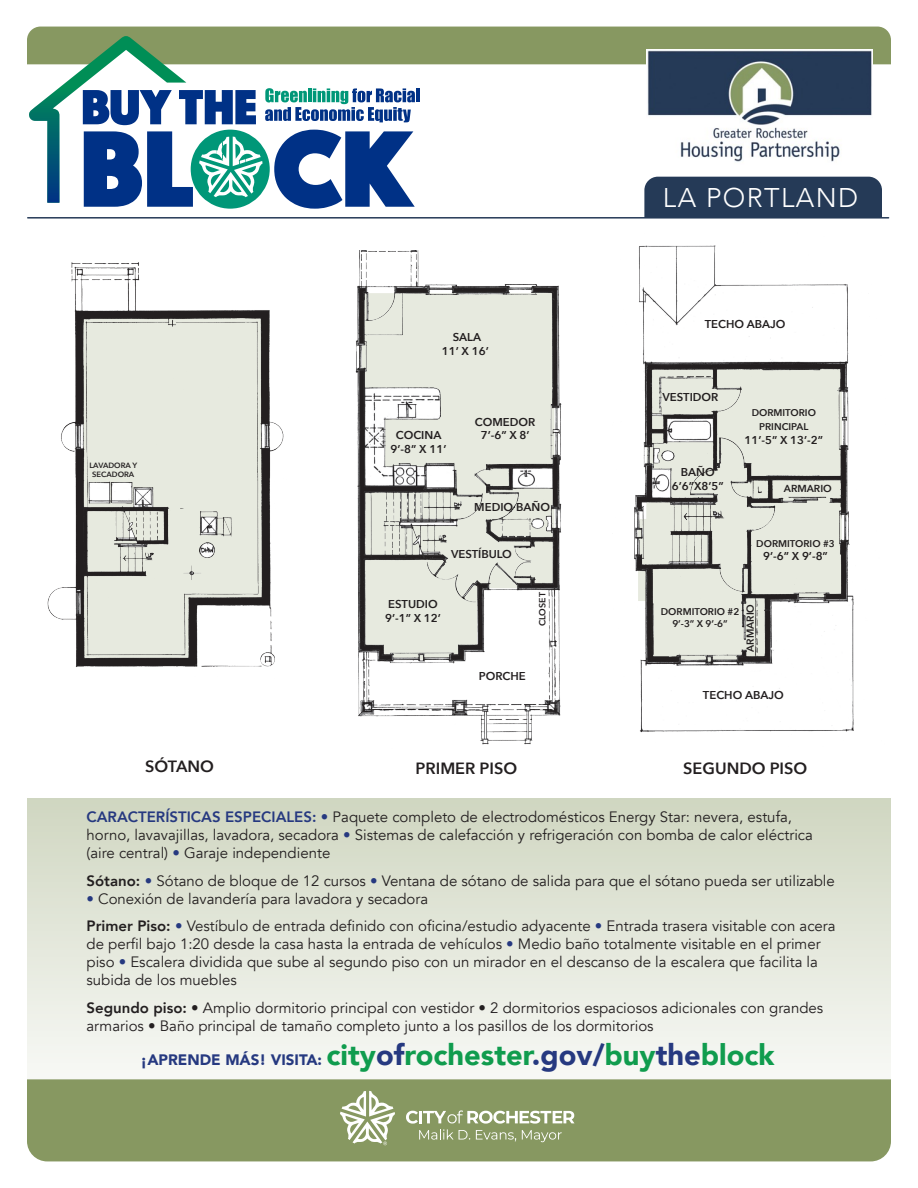
<style>
.page{position:relative;width:918px;height:1188px;background:#fff}
.page>*{position:absolute;margin:0;border:0;box-sizing:border-box;transform-origin:0 0}
.t1{font:900 29.1px "Avenir";color:#109c4e}
.t2{font:300 27px "Avenir";letter-spacing:.05em;color:#fff}
.t3{font:600 16.2px "Avenir Next";color:#231f20}
.t4{font:15px/18px "Avenir";color:#231f20}
.t5{font:600 11.4px/13.6px "Avenir Next";color:#231f20;text-align:center}
.t6{font:600 10.2px "Avenir Next";color:#231f20}
.t7{font:600 9.75px/13.6px "Avenir Next";color:#231f20;text-align:center}
.t8{font:600 9px "Avenir Next";color:#231f20}
.t9{font:600 7.65px/9.1px "Avenir Next";color:#231f20;text-align:center}
.s1{font-weight:800;color:#263980}
.s2{color:#263980}
.s3{font-weight:800}
.s4{font-size:15.15px;color:#263980}
</style>
<div class="page">
<svg style="left:27px;top:798px;width:864px;height:275px;background:#e3e6da"></svg>
<div style="left:27px;top:1079px;width:864px;height:82px;background:#879861"></div>
<svg style="left:27px;top:27px;width:864px;height:191px"></svg>
<hr style="left:28px;top:217px;width:861px;height:2px;background:#253a57">
<img style="left:647px;top:50px;width:226px;height:114px">
<svg style="left:340px;top:1091px;width:55px;height:54px"></svg>
<svg style="left:406px;top:1110px;width:169px;height:32px;background:#a3b086"></svg>
<img style="left:47px;top:262px;width:237px;height:405px">
<img style="left:355px;top:251px;width:207px;height:494px">
<img style="left:634px;top:245px;width:220px;height:488px">
<p class="t2" style="left:663px;top:182px;width:197px">LA PORTLAND</p>
<p class="t9" style="left:89px;top:460px;width:49px">LAVADORA Y<br>SECADORA</p>
<p class="t3" style="left:145px;top:752px;width:70px">SÓTANO</p>
<p class="t5" style="left:442px;top:330px;width:48px">SALA<br>11’ X 16’</p>
<p class="t5" style="left:475px;top:415px;width:62px">COMEDOR</p>
<p class="t5" style="left:396px;top:428px;width:47px">COCINA</p>
<p class="t5" style="left:481px;top:428px;width:50px">7’-6” X 8’</p>
<p class="t5" style="left:391px;top:442px;width:57px">9’-8” X 11’</p>
<p class="t5" style="left:474px;top:500px;width:77px">MEDIO BAÑO</p>
<p class="t5" style="left:451px;top:547px;width:62px">VESTÍBULO</p>
<p class="t5" style="left:388px;top:597px;width:51px">ESTUDIO</p>
<p class="t5" style="left:385px;top:611px;width:57px">9’-1” X 12’</p>
<p class="t8" style="left:535px;top:626px;width:35px;rotate:-90deg">CLOSET</p>
<p class="t5" style="left:479px;top:669px;width:49px">PORCHE</p>
<p class="t3" style="left:416px;top:754px;width:103px">PRIMER PISO</p>
<p class="t5" style="left:705px;top:317px;width:82px">TECHO ABAJO</p>
<p class="t5" style="left:662px;top:390px;width:57px">VESTIDOR</p>
<p class="t5" style="left:672px;top:465px;width:54px">BAÑO<br>6’6”X8’5”</p>
<p class="t7" style="left:752px;top:406px;width:66px">DORMITORIO<br>PRINCIPAL</p>
<p class="t5" style="left:745px;top:433px;width:80px">11’-5” X 13’-2”</p>
<p class="t6" style="left:784px;top:480px;width:49px">ARMARIO</p>
<p class="t7" style="left:756px;top:536px;width:80px">DORMITORIO #3</p>
<p class="t5" style="left:763px;top:549px;width:66px">9’-6” X 9’-8”</p>
<p class="t7" style="left:661px;top:605px;width:80px;line-height:11.7px">DORMITORIO #2<br>9’-3” X 9’-6”</p>
<p class="t6" style="left:742px;top:652px;width:49px;rotate:-90deg">ARMARIO</p>
<p class="t5" style="left:703px;top:688px;width:82px">TECHO ABAJO</p>
<p class="t3" style="left:683px;top:754px;width:126px">SEGUNDO PISO</p>
<p class="t4" style="left:87px;top:808px;width:728px"><span class="s1">CARACTERÍSTICAS ESPECIALES:</span> <span class="s2">•</span> Paquete completo de electrodomésticos Energy Star: nevera, estufa, horno, lavavajillas, lavadora, secadora <span class="s2">•</span> Sistemas de calefacción y refrigeración con bomba de calor eléctrica (aire central) <span class="s2">•</span> Garaje independiente</p>
<p class="t4" style="left:87px;top:872px;width:750px"><span class="s3">Sótano:</span> <span class="s2">•</span> Sótano de bloque de 12 cursos <span class="s2">•</span> Ventana de sótano de salida para que el sótano pueda ser utilizable</p>
<p class="t4" style="left:87px;top:890px;width:343px"><span class="s2">•</span> Conexión de lavandería para lavadora y secadora</p>
<p class="t4" style="left:87px;top:917px;width:751px"><span class="s3">Primer Piso:</span> <span class="s2">•</span> Vestíbulo de entrada definido con oficina/estudio adyacente <span class="s2">•</span> Entrada trasera visitable con acera de perfil bajo 1:20 desde la casa hasta la entrada de vehículos <span class="s2">•</span> Medio baño totalmente visitable en el primer piso <span class="s2">•</span> Escalera dividida que sube al segundo piso con un mirador en el descanso de la escalera que facilita la subida de los muebles</p>
<p class="t4" style="left:87px;top:999px;width:738px"><span class="s3">Segundo piso:</span> • Amplio dormitorio principal con vestidor • 2 dormitorios espaciosos adicionales con grandes armarios • Baño principal de tamaño completo junto a los pasillos de los dormitorios</p>
<p class="t1" style="left:141px;top:1030px;width:635px"><span class="s4">¡APRENDE MÁS! VISITA:</span> city<span class="s2">of</span>rochester<span class="s2">.gov/</span>buy<span class="s2">the</span>block</p>
</div>
